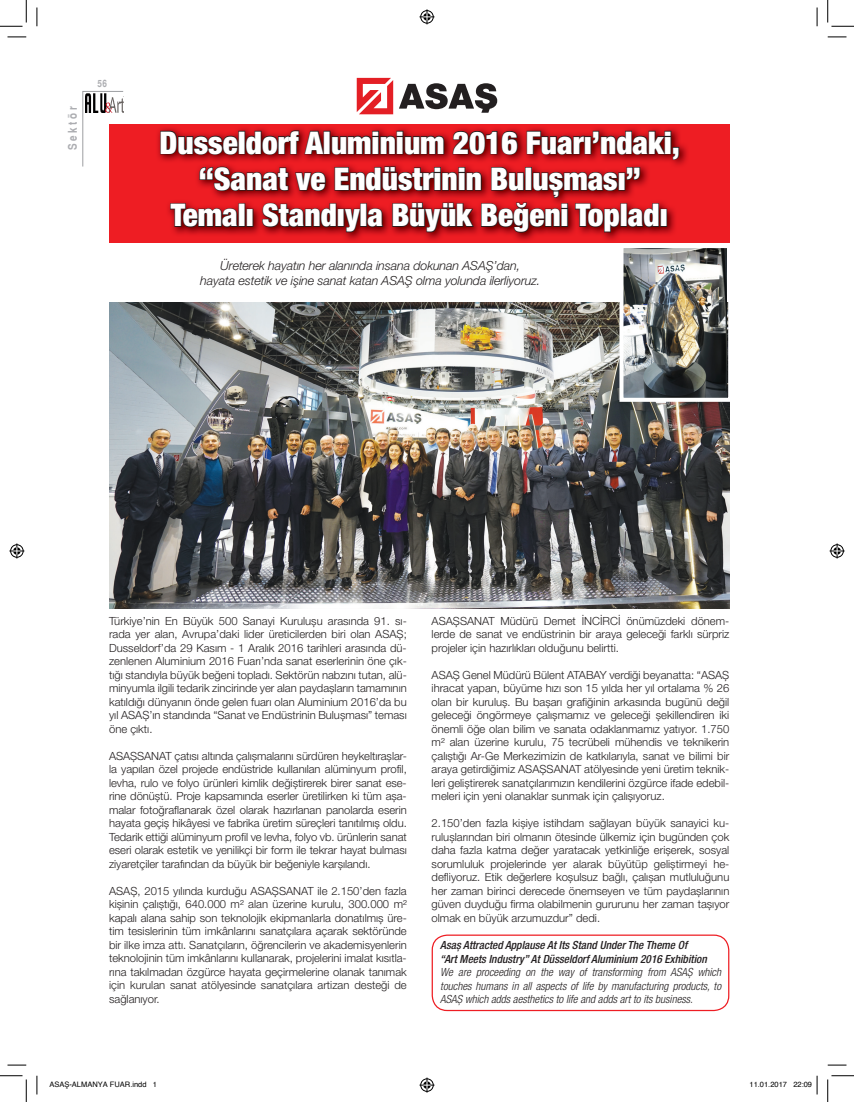
<style>
.page{position:relative;width:854px;height:1102px;background:#fff}
.page>*{position:absolute;margin:0;border:0;box-sizing:border-box;transform-origin:0 0}
.t1{font:900 condensed 31.25px/36.2px "Helvetica Neue LT Pro";color:#fff;text-align:center}
.t2{font:italic 300 12.5px/15px "Helvetica Neue LT Pro";letter-spacing:-.01em;color:#231f20;text-align:center}
.t3{font:700 12px "Helvetica Narrow";letter-spacing:.22em;color:#acadb1}
.t4{font:300 11.25px/13.5px "Helvetica Neue LT Pro";color:#231f20;text-align:justify}
.t5{font:italic 300 condensed 11.25px/13.5px "Helvetica Neue LT Pro";color:#231f20;text-align:justify}
.t6{font:italic 500 condensed 11.25px/13.5px "Helvetica Neue LT Pro";color:#231f20}
.t7{font:700 10px "Helvetica Narrow";color:#acadb1}
.t8{font:7.5px "Helvetica";color:#000}
</style>
<div class="page">
<svg style="left:82px;top:91px;width:42px;height:76px"></svg>
<img style="left:86px;top:94px;width:37px;height:19px">
<div style="left:109px;top:124px;width:620px;height:118px;background:#ee1d23"></div>
<img style="left:157px;top:128px;width:530px;height:112px">
<svg style="left:160px;top:130px;width:78px;height:25px;background:#7b0f11"></svg>
<div style="left:238px;top:131px;width:7px;height:23px;border:1px solid #231f20"></div>
<svg style="left:245px;top:130px;width:80px;height:25px;background:#7d0e11"></svg>
<div style="left:323px;top:131px;width:7px;height:23px;border:1px solid #231f20"></div>
<svg style="left:331px;top:130px;width:114px;height:25px;background:#780e11"></svg>
<svg style="left:452px;top:130px;width:66px;height:25px;background:#790d10"></svg>
<svg style="left:526px;top:130px;width:59px;height:25px"></svg>
<div style="left:584px;top:136px;width:7px;height:18px;border:1px solid #231f20"></div>
<svg style="left:592px;top:130px;width:87px;height:30px;background:#840e12"></svg>
<svg style="left:169px;top:166px;width:490px;height:67px"></svg>
<div style="left:660px;top:209px;width:7px;height:18px;border:1px solid #231f20"></div>
<div style="left:431px;top:934px;width:298px;height:77px;border:1px solid #ee1d23;border-radius:15px"></div>
<svg style="left:356px;top:78px;width:37px;height:36px"></svg>
<svg style="left:399px;top:83px;width:98px;height:30px"></svg>
<img style="left:109px;top:303px;width:620px;height:305px">
<img style="left:624px;top:249px;width:102px;height:148px">
<div style="left:619px;top:244px;width:113px;height:158px;border:4px solid #fff"></div>
<svg style="left:8px;top:36px;width:18px;height:2px"></svg>
<svg style="left:827px;top:36px;width:19px;height:2px"></svg>
<svg style="left:8px;top:1064px;width:18px;height:1px"></svg>
<svg style="left:827px;top:1064px;width:19px;height:1px"></svg>
<svg style="left:36px;top:7px;width:2px;height:19px"></svg>
<svg style="left:36px;top:1075px;width:2px;height:19px"></svg>
<svg style="left:816px;top:7px;width:1px;height:19px"></svg>
<svg style="left:0;top:0;width:27px;height:27px"></svg>
<svg style="left:0;top:1075px;width:27px;height:26px"></svg>
<svg style="left:827px;top:0;width:26px;height:27px"></svg>
<svg style="left:827px;top:1075px;width:26px;height:26px"></svg>
<svg style="left:419px;top:9px;width:15px;height:15px"></svg>
<svg style="left:419px;top:1077px;width:15px;height:15px"></svg>
<svg style="left:9px;top:543px;width:15px;height:15px"></svg>
<svg style="left:829px;top:543px;width:15px;height:15px"></svg>
<svg style="left:816px;top:1075px;width:1px;height:19px"></svg>
<p class="t3" style="left:65px;top:150px;width:45px;rotate:-90deg">Sektör</p>
<p class="t7" style="left:98px;top:77px;width:11px">56</p>
<h1 class="t1" style="left:159px;top:124px;width:522px">Dusseldorf Aluminium 2016 Fuarı’ndaki, “Sanat ve Endüstrinin Bulușması”<br>Temalı Standıyla Büyük Beğeni Topladı</h1>
<p class="t2" style="left:200px;top:258px;width:341px">Üreterek hayatın her alanında insana dokunan ASAŞ’dan,<br>hayata estetik ve işine sanat katan ASAŞ olma yolunda ilerliyoruz.</p>
<p class="t4" style="left:109px;top:613px;width:299px">Türkiye’nin En Büyük 500 Sanayi Kurulușu arasında 91. sı&shy;rada yer alan, Avrupa’daki lider üreticilerden biri olan ASAȘ; Dusseldorf’da 29 Kasım - 1 Aralık 2016 tarihleri arasında dü&shy;zenlenen Aluminium 2016 Fuarı’nda sanat eserlerinin öne çık&shy;tığı standıyla büyük beğeni topladı. Sektörün nabzını tutan, alü&shy;minyumla ilgili tedarik zincirinde yer alan paydașların tamamının katıldığı dünyanın önde gelen fuarı olan Aluminium 2016’da bu yıl ASAȘ’ın standında “Sanat ve Endüstrinin Bulușması” teması öne çıktı.</p>
<p class="t4" style="left:109px;top:748px;width:299px">ASAȘSANAT çatısı altında çalıșmalarını sürdüren heykeltırașlar&shy;la yapılan özel projede endüstride kullanılan alüminyum profil, levha, rulo ve folyo ürünleri kimlik değiștirerek birer sanat ese&shy;rine dönüștü. Proje kapsamında eserler üretilirken ki tüm așa&shy;malar fotoğraflanarak özel olarak hazırlanan panolarda eserin hayata geçiș hikâyesi ve fabrika üretim süreçleri tanıtılmıș oldu.<br>Tedarik ettiği alüminyum profil ve levha, folyo vb. ürünlerin sanat eseri olarak estetik ve yenilikçi bir form ile tekrar hayat bulması ziyaretçiler tarafından da büyük bir beğeniyle karșılandı.</p>
<p class="t4" style="left:109px;top:883px;width:299px">ASAȘ, 2015 yılında kurduğu ASAȘSANAT ile 2.150’den fazla kișinin çalıștığı, 640.000 m² alan üzerine kurulu, 300.000 m² kapalı alana sahip son teknolojik ekipmanlarla donatılmıș üre&shy;tim tesislerinin tüm imkânlarını sanatçılara açarak sektöründe bir ilke imza attı. Sanatçıların, öğrencilerin ve akademisyenlerin teknolojinin tüm imkânlarını kullanarak, projelerini imalat kısıtla&shy;rına takılmadan özgürce hayata geçirmelerine olanak tanımak için kurulan sanat atölyesinde sanatçılara artizan desteği de sağlanıyor.</p>
<p class="t4" style="left:431px;top:613px;width:299px">ASAȘSANAT Müdürü Demet İNCİRCİ önümüzdeki dönem&shy;lerde de sanat ve endüstrinin bir araya geleceği farklı sürpriz projeler için hazırlıkları olduğunu belirtti.</p>
<p class="t4" style="left:431px;top:667px;width:299px">ASAȘ Genel Müdürü Bülent ATABAY verdiği beyanatta: “ASAȘ ihracat yapan, büyüme hızı son 15 yılda her yıl ortalama % 26 olan bir kuruluș. Bu bașarı grafiğinin arkasında bugünü değil geleceği öngörmeye çalıșmamız ve geleceği șekillendiren iki önemli öğe olan bilim ve sanata odaklanmamız yatıyor. 1.750 m² alan üzerine kurulu, 75 tecrübeli mühendis ve teknikerin çalıștığı Ar-Ge Merkezimizin de katkılarıyla, sanat ve bilimi bir araya getirdiğimiz ASAȘSANAT atölyesinde yeni üretim teknik&shy;leri geliștirerek sanatçılarımızın kendilerini özgürce ifade edebil&shy;meleri için yeni olanaklar sunmak için çalıșıyoruz.</p>
<p class="t4" style="left:431px;top:816px;width:299px">2.150’den fazla kișiye istihdam sağlayan büyük sanayici ku&shy;rulușlarından biri olmanın ötesinde ülkemiz için bugünden çok daha fazla katma değer yaratacak yetkinliğe erișerek, sosyal sorumluluk projelerinde yer alarak büyütüp geliștirmeyi he&shy;defliyoruz. Etik değerlere koșulsuz bağlı, çalıșan mutluluğunu her zaman birinci derecede önemseyen ve tüm paydașlarının güven duyduğu firma olabilmenin gururunu her zaman tașıyor olmak en büyük arzumuzdur” dedi.</p>
<p class="t6" style="left:440px;top:938px;width:268px">Asaș Attracted Applause At Its Stand Under The Theme Of<br>‘‘Art Meets Industry’’ At Düsseldorf Aluminium 2016 Exhibition</p>
<p class="t5" style="left:440px;top:965px;width:282px">We are proceeding on the way of transforming from ASAȘ which touches humans in all aspects of life by manufacturing products, to ASAȘ which adds aesthetics to life and adds art to its business.</p>
<p class="t8" style="left:49px;top:1078px;width:109px">ASAŞ-ALMANYA FUAR.indd 1</p>
<p class="t8" style="left:749px;top:1078px;width:64px">11.01.2017 22:09</p>
</div>
